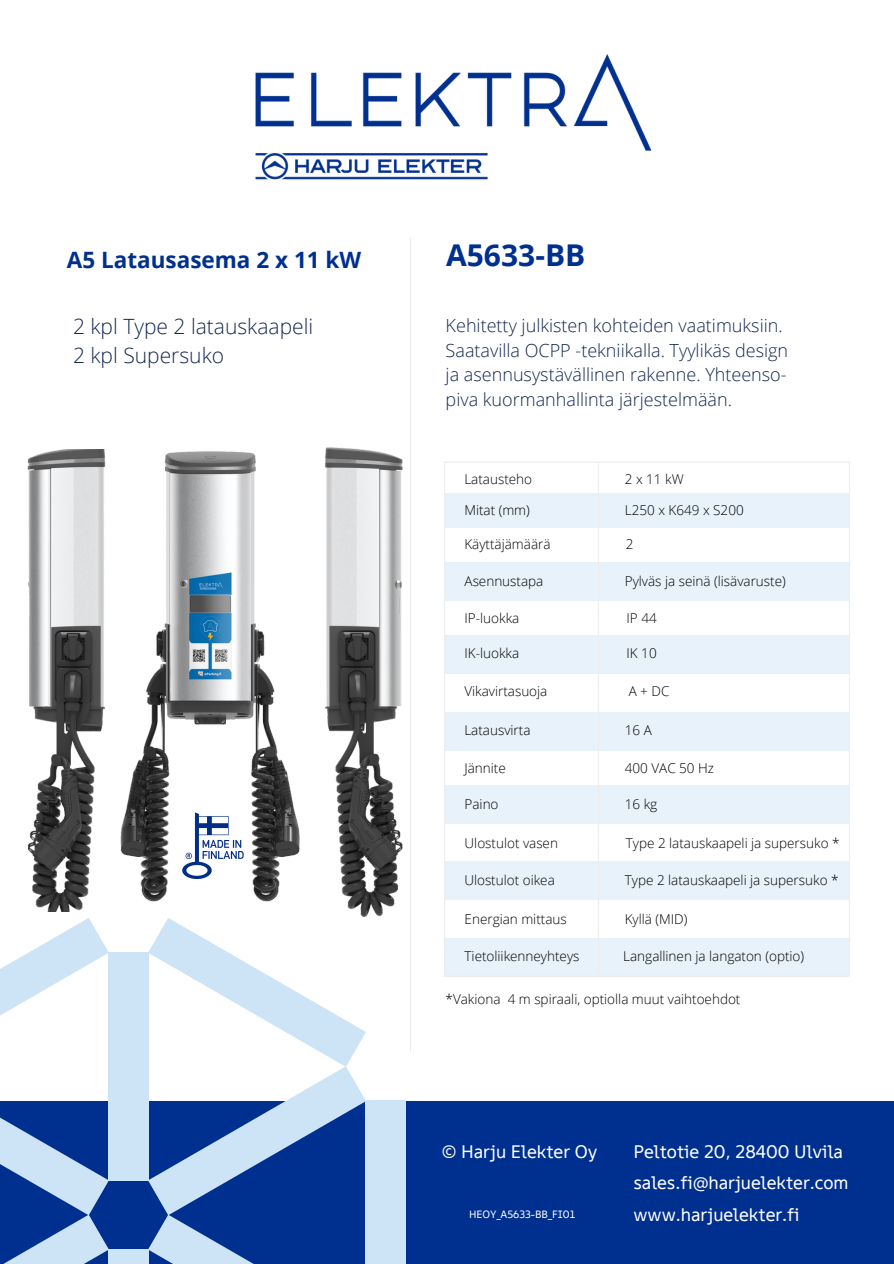
<style>
.page{position:relative;width:894px;height:1264px;background:#fff}
.page>*{position:absolute;margin:0;border:0;box-sizing:border-box;transform-origin:0 0}
.t1{font:700 30px "Open Sans";color:#00308f}
.t2{font:700 22.5px "Open Sans";color:#00308f}
.t3{font:300 21px "Open Sans";color:#142850}
.t4{font:300 18px "Open Sans";color:#142850}
.t5{font:18px "TT Fellows";color:#fff}
.t6{font:300 13.5px "Open Sans";color:#000}
.t7{font:10.5px "TT Fellows";color:#fff}
</style>
<div class="page">
<div style="left:444px;top:494px;width:405px;height:34px;background:#e7f2fa"></div>
<div style="left:444px;top:562px;width:405px;height:39px;background:#e7f2fa"></div>
<div style="left:444px;top:634px;width:405px;height:39px;background:#e7f2fa"></div>
<div style="left:444px;top:785px;width:405px;height:39px;background:#e7f2fa"></div>
<div style="left:444px;top:861px;width:405px;height:39px;background:#e7f2fa"></div>
<div style="left:444px;top:711px;width:405px;height:39px;background:#e7f2fa"></div>
<hr style="left:848px;top:461px;width:1px;height:515px;background:#ededed">
<div style="left:444px;top:937px;width:404px;height:39px;background:#e7f2fa"></div>
<hr style="left:597px;top:462px;width:2px;height:511px;background:#ededed">
<hr style="left:443px;top:975px;width:406px;height:1px;background:#ededed">
<hr style="left:443px;top:461px;width:406px;height:2px;background:#ededed">
<hr style="left:444px;top:461px;width:1px;height:515px;background:#ededed">
<hr style="left:410px;top:237px;width:1px;height:814px;background:#ededed">
<img style="left:120px;top:451px;width:180px;height:451px">
<img style="left:27px;top:450px;width:79px;height:461px">
<img style="left:179px;top:803px;width:71px;height:84px">
<img style="left:325px;top:447px;width:78px;height:470px">
<div style="left:0;top:1101px;width:893px;height:162px;background:#00308f"></div>
<svg style="left:5px;top:1215px;width:104px;height:48px"></svg>
<svg style="left:0;top:1117px;width:109px;height:98px"></svg>
<div style="left:108px;top:952px;width:41px;height:228px;background:#cde4f6"></div>
<svg style="left:0;top:918px;width:108px;height:98px"></svg>
<div style="left:108px;top:1249px;width:41px;height:14px;background:#cde4f6"></div>
<svg style="left:148px;top:1215px;width:104px;height:48px"></svg>
<div style="left:365px;top:1100px;width:40px;height:163px;background:#cde4f6"></div>
<svg style="left:148px;top:917px;width:218px;height:298px"></svg>
<img style="left:255px;top:54px;width:397px;height:126px">
<p class="t2" style="left:67px;top:244px;width:296px">A5 Latausasema 2 x 11 kW</p>
<p class="t1" style="left:446px;top:234px;width:141px">A5633-BB</p>
<p class="t3" style="left:73px;top:311px;width:242px">2 kpl Type 2 latauskaapeli</p>
<p class="t3" style="left:73px;top:340px;width:152px">2 kpl Supersuko</p>
<p class="t4" style="left:445px;top:312px;width:338px">Kehitetty julkisten kohteiden vaatimuksiin.</p>
<p class="t4" style="left:445px;top:337px;width:344px">Saatavilla OCPP -tekniikalla. Tyylikäs design</p>
<p class="t4" style="left:445px;top:362px;width:342px">ja asennusystävällinen rakenne. Yhteenso-</p>
<p class="t4" style="left:445px;top:387px;width:288px">piva kuormanhallinta järjestelmään.</p>
<p class="t6" style="left:464px;top:470px;width:69px">Latausteho</p>
<p class="t6" style="left:464px;top:500px;width:67px">Mitat (mm)</p>
<p class="t6" style="left:464px;top:534px;width:88px">Käyttäjämäärä</p>
<p class="t6" style="left:464px;top:571px;width:80px">Asennustapa</p>
<p class="t6" style="left:464px;top:608px;width:56px">IP-luokka</p>
<p class="t6" style="left:624px;top:470px;width:60px">2 x 11 kW</p>
<p class="t6" style="left:624px;top:500px;width:120px">L250 x K649 x S200</p>
<p class="t6" style="left:625px;top:534px;width:9px">2</p>
<p class="t6" style="left:624px;top:571px;width:162px">Pylväs ja seinä (lisävaruste)</p>
<p class="t6" style="left:626px;top:608px;width:32px">IP 44</p>
<p class="t6" style="left:464px;top:644px;width:56px">IK-luokka</p>
<p class="t6" style="left:626px;top:644px;width:32px">IK 10</p>
<p class="t6" style="left:464px;top:682px;width:85px">Vikavirtasuoja</p>
<p class="t6" style="left:464px;top:720px;width:68px">Latausvirta</p>
<p class="t6" style="left:628px;top:682px;width:42px">A + DC</p>
<p class="t6" style="left:624px;top:720px;width:29px">16 A</p>
<p class="t6" style="left:464px;top:758px;width:43px">Jännite</p>
<p class="t6" style="left:624px;top:758px;width:91px">400 VAC 50 Hz</p>
<p class="t6" style="left:464px;top:794px;width:35px">Paino</p>
<p class="t6" style="left:464px;top:833px;width:95px">Ulostulot vasen</p>
<p class="t6" style="left:464px;top:870px;width:92px">Ulostulot oikea</p>
<p class="t6" style="left:464px;top:909px;width:104px">Energian mittaus</p>
<p class="t6" style="left:624px;top:794px;width:34px">16 kg</p>
<p class="t6" style="left:625px;top:833px;width:215px">Type 2 latauskaapeli ja supersuko *</p>
<p class="t6" style="left:624px;top:870px;width:215px">Type 2 latauskaapeli ja supersuko *</p>
<p class="t6" style="left:624px;top:909px;width:64px">Kyllä (MID)</p>
<p class="t6" style="left:464px;top:946px;width:116px">Tietoliikenneyhteys</p>
<p class="t6" style="left:623px;top:946px;width:182px">Langallinen ja langaton (optio)</p>
<p class="t6" style="left:445px;top:989px;width:296px">*Vakiona 4 m spiraali, optiolla muut vaihtoehdot</p>
<p class="t5" style="left:442px;top:1139px;width:157px">© Harju Elekter Oy</p>
<p class="t7" style="left:469px;top:1208px;width:108px">HEOY_A5633-BB_FI01</p>
<p class="t5" style="left:633px;top:1139px;width:211px">Peltotie 20, 28400 Ulvila</p>
<p class="t5" style="left:633px;top:1171px;width:216px">sales.fi@harjuelekter.com</p>
<p class="t5" style="left:633px;top:1203px;width:168px">www.harjuelekter.fi</p>
</div>
